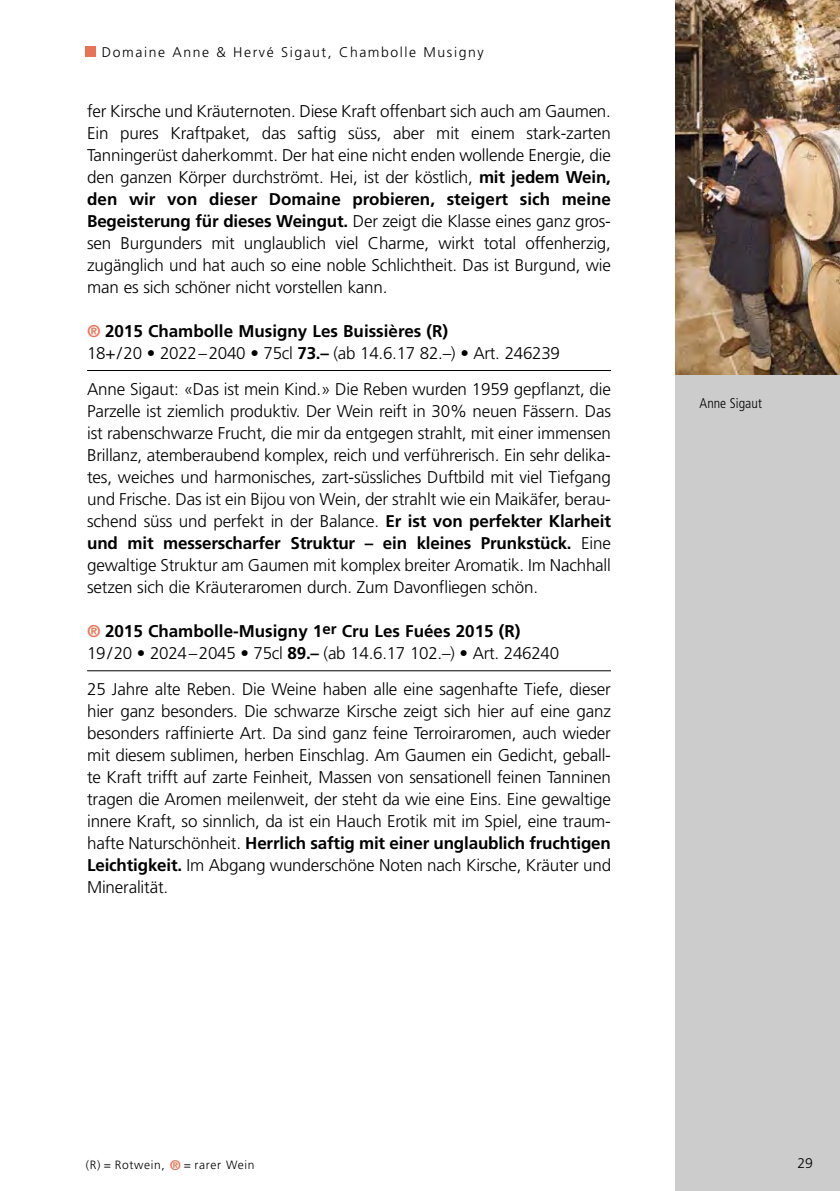
<style>
.page{position:relative;width:840px;height:1191px;background:#fff}
.page>*{position:absolute;margin:0;border:0;box-sizing:border-box;transform-origin:0 0}
.t1{font:300 17px/22px "Frutiger";letter-spacing:-.01em;color:#000;text-align:justify}
.t2{font:300 14px "Frutiger";letter-spacing:.11em;color:#000}
.t3{font:300 condensed 14px "Frutiger";color:#000}
.t4{font:300 12px "Frutiger";letter-spacing:.055em;color:#000}
.s1{font-weight:700}
.s2{font-weight:700;color:#e87356}
.s3{font-weight:700;font-size:14px;color:#e87356}
</style>
<div class="page">
<div style="left:675px;top:0;width:164px;height:1191px;background:#ccc"></div>
<img style="left:675px;top:0;width:164px;height:374px">
<hr style="left:87px;top:370px;width:523px;height:1px;background:#000">
<hr style="left:87px;top:670px;width:523px;height:1px;background:#000">
<div style="left:85px;top:47px;width:10px;height:10px;background:#e87356"></div>
<p class="t2" style="left:102px;top:46px;width:383px">Domaine Anne &amp; Hervé Sigaut, Chambolle Musigny</p>
<p class="t1" style="left:87px;top:101px;width:525px">fer Kirsche und Kräuternoten. Diese Kraft offenbart sich auch am Gaumen.<br>Ein pures Kraftpaket, das saftig süss, aber mit einem stark-zarten Tanningerüst daherkommt. Der hat eine nicht enden wollende Energie, die den ganzen Körper durchströmt. Hei, ist der köstlich, <span class="s1">mit jedem Wein, den wir von dieser Domaine probieren, steigert sich meine Begeisterung für dieses Weingut.</span> Der zeigt die Klasse eines ganz gros&shy;sen Burgunders mit unglaublich viel Charme, wirkt total offenherzig, zugänglich und hat auch so eine noble Schlichtheit. Das ist Burgund, wie man es sich schöner nicht vorstellen kann.</p>
<p class="t1" style="left:87px;top:321px;width:474px"><span class="s2">®</span> <span class="s1">2015 Chambolle Musigny Les Buissières (R)<br></span>18+/20 • 2022–2040 • 75cl <span class="s1">73.–</span> (ab 14.6.17 82.–) • Art. 246239</p>
<p class="t1" style="left:87px;top:379px;width:525px">Anne Sigaut: «Das ist mein Kind.» Die Reben wurden 1959 gepflanzt, die Parzelle ist ziemlich produktiv. Der Wein reift in 30% neuen Fässern. Das ist rabenschwarze Frucht, die mir da entgegen strahlt, mit einer immensen Brillanz, atemberaubend komplex, reich und verführerisch. Ein sehr delika&shy;tes, weiches und harmonisches, zart-süssliches Duftbild mit viel Tiefgang und Frische. Das ist ein Bijou von Wein, der strahlt wie ein Maikäfer, berau&shy;schend süss und perfekt in der Balance. <span class="s1">Er ist von perfekter Klarheit und mit messerscharfer Struktur – ein kleines Prunkstück.</span> Eine gewaltige Struktur am Gaumen mit komplex breiter Aromatik. Im Nachhall setzen sich die Kräuteraromen durch. Zum Davonfliegen schön.</p>
<p class="t1" style="left:87px;top:621px;width:473px"><span class="s2">®</span> <span class="s1">2015 Chambolle-Musigny 1</span><sup>er</sup> <span class="s1">Cru Les Fuées 2015 (R)<br></span>19/20 • 2024–2045 • 75cl <span class="s1">89.–</span> (ab 14.6.17 102.–) • Art. 246240</p>
<p class="t1" style="left:87px;top:680px;width:525px">25 Jahre alte Reben. Die Weine haben alle eine sagenhafte Tiefe, dieser hier ganz besonders. Die schwarze Kirsche zeigt sich hier auf eine ganz besonders raffinierte Art. Da sind ganz feine Terroiraromen, auch wieder mit diesem sublimen, herben Einschlag. Am Gaumen ein Gedicht, geball&shy;te Kraft trifft auf zarte Feinheit, Massen von sensationell feinen Tanninen tragen die Aromen meilenweit, der steht da wie eine Eins. Eine gewaltige innere Kraft, so sinnlich, da ist ein Hauch Erotik mit im Spiel, eine traum&shy;hafte Naturschönheit. <span class="s1">Herrlich saftig mit einer unglaublich fruchtigen Leichtigkeit.</span> Im Abgang wunderschöne Noten nach Kirsche, Kräuter und Mineralität.</p>
<p class="t3" style="left:699px;top:397px;width:64px">Anne Sigaut</p>
<p class="t4" style="left:86px;top:1159px;width:170px">(R) = Rotwein, <span class="s3">®</span> = rarer Wein</p>
<p class="t2" style="left:796px;top:1157px;width:17px">29</p>
</div>
